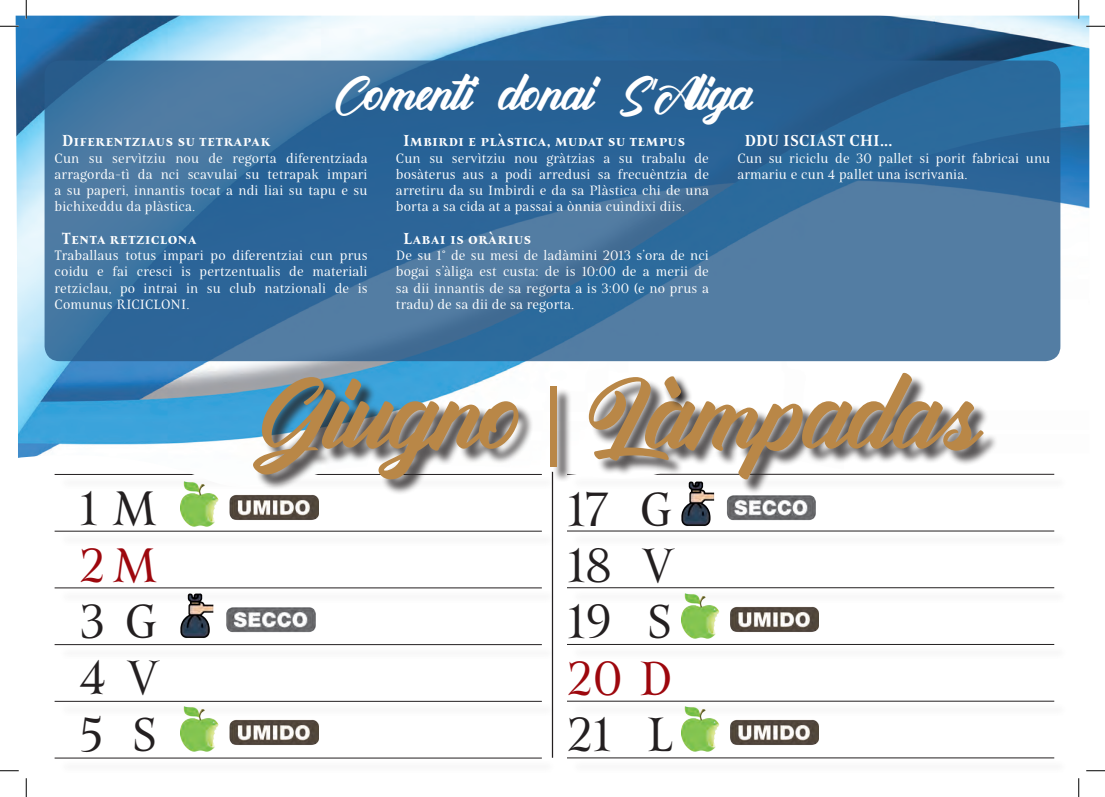
<style>
.page{position:relative;width:1105px;height:797px;background:#fff}
.page>*{position:absolute;margin:0;border:0;box-sizing:border-box;transform-origin:0 0}
.Mesi{font:86.25px "Antonellie Calligraphy Demo";color:#b98747}
.Feriali{font:48.75px "Belda Nor Reg";letter-spacing:-.005em;color:#231f20}
.Festivi{font:48.75px "Belda Nor Reg";color:#9d070d}
.Bold_Belda{font:41.25px "Antonellie Calligraphy Demo";letter-spacing:.01em;color:#fff}
.TItoletti{font:700 16.25px "Belda";letter-spacing:.01em;color:#fff}
.Bold_Belda-2{font:13.75px/16.2px "Belda Nor Reg";letter-spacing:.01em;color:#fff;text-align:justify}
.s1{font-family:"Futura"}
.s2{font-family:"Arial"}
</style>
<div class="page">
<div style="left:58px;top:759px;width:498px;height:14px;background:#fafafa"></div>
<hr style="left:55px;top:757px;width:487px;height:1px;background:#231f20">
<div style="left:58px;top:703px;width:498px;height:14px;background:#fafafa"></div>
<hr style="left:55px;top:701px;width:487px;height:1px;background:#231f20">
<div style="left:58px;top:646px;width:498px;height:14px;background:#fafafa"></div>
<hr style="left:55px;top:644px;width:487px;height:1px;background:#231f20">
<div style="left:58px;top:589px;width:498px;height:14px;background:#fafafa"></div>
<hr style="left:55px;top:587px;width:487px;height:1px;background:#231f20">
<div style="left:58px;top:533px;width:498px;height:14px;background:#fafafa"></div>
<hr style="left:55px;top:531px;width:487px;height:1px;background:#231f20">
<div style="left:571px;top:759px;width:497px;height:14px;background:#fafafa"></div>
<hr style="left:567px;top:757px;width:487px;height:1px;background:#231f20">
<div style="left:571px;top:703px;width:497px;height:14px;background:#fafafa"></div>
<hr style="left:567px;top:701px;width:487px;height:1px;background:#231f20">
<div style="left:571px;top:646px;width:497px;height:14px;background:#fafafa"></div>
<hr style="left:567px;top:644px;width:487px;height:1px;background:#231f20">
<div style="left:571px;top:589px;width:497px;height:14px;background:#fafafa"></div>
<hr style="left:567px;top:587px;width:487px;height:1px;background:#231f20">
<div style="left:571px;top:532px;width:497px;height:14px;background:#fafafa"></div>
<hr style="left:567px;top:531px;width:487px;height:1px;background:#231f20">
<hr style="left:552px;top:77px;width:1px;height:680px;background:#231f20">
<img style="left:16px;top:16px;width:1073px;height:459px">
<div style="left:255px;top:375px;width:744px;height:120px;background:#231f20;opacity:.75"></div>
<img style="left:181px;top:481px;width:137px;height:45px">
<img style="left:181px;top:594px;width:135px;height:44px">
<img style="left:181px;top:706px;width:137px;height:45px">
<img style="left:681px;top:481px;width:137px;height:45px">
<img style="left:681px;top:594px;width:137px;height:44px">
<img style="left:681px;top:706px;width:137px;height:45px">
<svg style="left:663px;top:375px;width:30px;height:35px"></svg>
<svg style="left:664px;top:376px;width:17px;height:22px"></svg>
<svg style="left:45px;top:61px;width:1015px;height:300px;background:#3b6e9c"></svg>
<svg style="left:0;top:25px;width:19px;height:2px"></svg>
<svg style="left:1086px;top:25px;width:19px;height:2px"></svg>
<svg style="left:0;top:770px;width:19px;height:1px"></svg>
<svg style="left:1086px;top:770px;width:19px;height:1px"></svg>
<svg style="left:25px;top:0;width:2px;height:19px"></svg>
<svg style="left:25px;top:778px;width:2px;height:19px"></svg>
<svg style="left:1078px;top:0;width:1px;height:19px"></svg>
<svg style="left:1078px;top:778px;width:1px;height:19px"></svg>
<p class="Bold_Belda" style="left:336px;top:70px;width:417px">Comenti donai S<span class="s1">’</span>Aliga</p>
<p class="TItoletti" style="left:62px;top:130px;width:211px">Diferentziaus su tetrapak</p>
<p class="Bold_Belda-2" style="left:55px;top:150px;width:315px">Cun su servìtziu nou de regorta diferentziada arragorda-tì da nci scavulai su tetrapak impari a su paperi, innantis tocat a ndi liai su tapu e su bichixeddu da plàstica.</p>
<p class="TItoletti" style="left:62px;top:228px;width:137px">Tenta retziclona</p>
<p class="Bold_Belda-2" style="left:55px;top:247px;width:315px">Traballaus totus impari po diferentziai cun prus coidu e fai cresci is pertzentualis de materiali retziclau, po intrai in su club natzionali de is Comunus RICICLONI.</p>
<p class="TItoletti" style="left:403px;top:130px;width:284px">Imbirdi e plàstica, mudat su tempus</p>
<p class="Bold_Belda-2" style="left:396px;top:150px;width:315px">Cun su servìtziu nou gràtzias a su trabalu de bosàterus aus a podi arredusi sa frecuèntzia de arretiru da su Imbirdi e da sa Plàstica chi de una borta a sa cida at a passai a ònnia cuìndixi diis.</p>
<p class="TItoletti" style="left:403px;top:228px;width:130px">Labai is oràrius</p>
<p class="Bold_Belda-2" style="left:396px;top:247px;width:315px">De su 1° de su mesi de ladàmini 2013 s’ora de nci bogai s’àliga est custa: de is 10:00 de a merii de sa dii innantis de sa regorta a is 3:00 (e no prus a tradu) de sa dii de sa regorta.</p>
<p class="TItoletti" style="left:744px;top:130px;width:149px">DDU ISCIAST CHI...</p>
<p class="Bold_Belda-2" style="left:737px;top:150px;width:314px">Cun su riciclu de 30 pallet si porit fabricai unu armariu e cun 4 pallet una iscrivania.</p>
<p class="Feriali" style="left:79px;top:479px;width:79px">1 M</p>
<p class="Festivi" style="left:79px;top:535px;width:79px">2 M</p>
<p class="Feriali" style="left:79px;top:591px;width:79px">3 G</p>
<p class="Feriali" style="left:79px;top:647px;width:81px">4 V</p>
<p class="Feriali" style="left:79px;top:704px;width:79px">5 S</p>
<p class="Mesi" style="left:253px;top:365px;width:727px">Giugno <span class="s2">|</span> Lampadas</p>
<p class="Feriali" style="left:567px;top:479px;width:107px">17 G</p>
<p class="Feriali" style="left:567px;top:535px;width:109px">18 V</p>
<p class="Feriali" style="left:567px;top:591px;width:107px">19 S</p>
<p class="Festivi" style="left:567px;top:648px;width:107px">20 D</p>
<p class="Feriali" style="left:567px;top:704px;width:108px">21 L</p>
</div>
